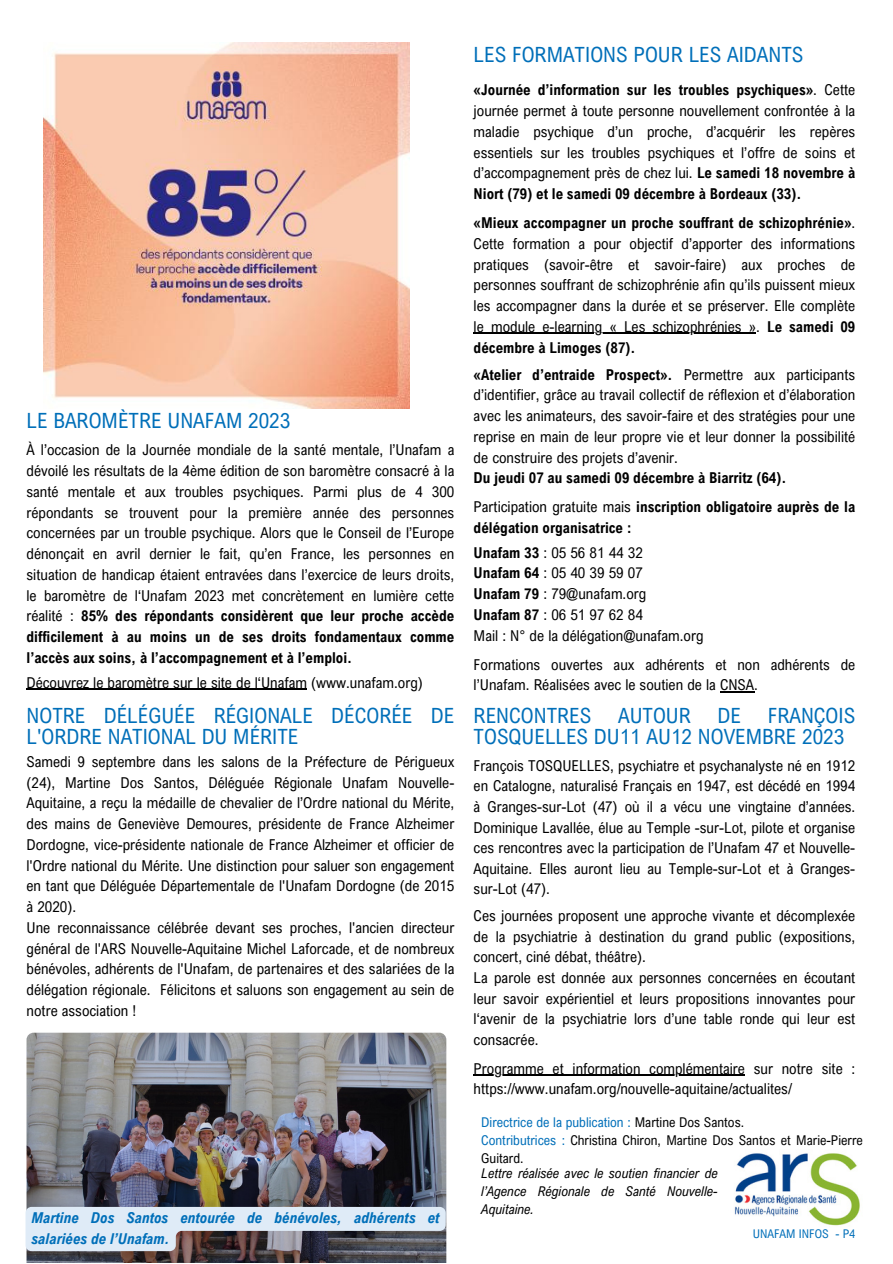
<style>
.page{position:relative;width:893px;height:1264px;background:#fff}
.page>*{position:absolute;margin:0;border:0;box-sizing:border-box;transform-origin:0 0}
.t1{font:21px/20.7px "Arial Nova Cond";color:#006fb9}
.t2{font:15px/20.7px "Arial Nova Cond";color:#000;text-align:justify}
.t3{font:700 15px/20.7px "Arial Nova Cond";color:#000}
.t4{font:italic 700 15px/20.2px "Arial Nova Cond";color:#006fb9}
.t5{font:italic 13.5px/18px "Arial Nova Cond";color:#000;text-align:justify}
.t6{font:13.5px/18px "Arial Nova Cond";color:#000}
.t7{font:13.5px "Arial Nova Cond";color:#006fb9}
.t8{font:12px "Arial Nova Cond";color:#006fb9}
.s1{font-weight:700}
.s2{font-weight:400}
.s3{color:#000}
.s4{color:#006fb9}
</style>
<div class="page">
<img style="left:27px;top:1032px;width:419px;height:230px">
<img style="left:726px;top:1138px;width:136px;height:95px;border-radius:2px">
<img style="left:43px;top:42px;width:367px;height:366px">
<svg style="left:27px;top:688px;width:16px;height:1px"></svg>
<hr style="left:43px;top:688px;width:130px;height:1px;background:#000">
<hr style="left:173px;top:688px;width:122px;height:1px;background:#000">
<svg style="left:295px;top:688px;width:12px;height:1px"></svg>
<hr style="left:473px;top:332px;width:283px;height:2px;background:#000">
<hr style="left:720px;top:691px;width:34px;height:1px;background:#000">
<hr style="left:473px;top:1074px;width:272px;height:1px;background:#000">
<svg style="left:26px;top:1206px;width:419px;height:45px;background:#b3b9c3"></svg>
<p class="t1" style="left:27px;top:410px;width:265px">LE BAROMÈTRE UNAFAM 2023</p>
<p class="t2" style="left:27px;top:439px;width:429px">À l’occasion de la Journée mondiale de la santé mentale, l’Unafam a dévoilé les résultats de la 4ème édition de son baromètre consacré à la santé mentale et aux troubles psychiques. Parmi plus de 4 300 répondants se trouvent pour la première année des personnes concernées par un trouble psychique. Alors que le Conseil de l’Europe dénonçait en avril dernier le fait, qu’en France, les personnes en situation de handicap étaient entravées dans l’exercice de leurs droits, le baromètre de l‘Unafam 2023 met concrètement en lumière cette réalité : <span class="s1">85% des répondants considèrent que leur proche accède difficilement à au moins un de ses droits fondamentaux comme l’accès aux soins, à l’accompagnement et à l’emploi.</span></p>
<p class="t2" style="left:27px;top:671px;width:398px">Découvrez le baromètre sur le site de l‘Unafam (www.unafam.org)</p>
<p class="t1" style="left:27px;top:705px;width:429px">NOTRE DÉLÉGUÉE RÉGIONALE DÉCORÉE DE<br>L'ORDRE NATIONAL DU MÉRITE</p>
<p class="t2" style="left:27px;top:751px;width:429px">Samedi 9 septembre dans les salons de la Préfecture de Périgueux (24), Martine Dos Santos, Déléguée Régionale Unafam Nouvelle-Aquitaine, a reçu la médaille de chevalier de l’Ordre national du Mérite, des mains de Geneviève Demoures, présidente de France Alzheimer Dordogne, vice-présidente nationale de France Alzheimer et officier de l'Ordre national du Mérite. Une distinction pour saluer son engagement en tant que Déléguée Départementale de l'Unafam Dordogne (de 2015 à 2020).</p>
<p class="t2" style="left:27px;top:916px;width:429px">Une reconnaissance célébrée devant ses proches, l'ancien directeur général de l'ARS Nouvelle-Aquitaine Michel Laforcade, et de nombreux bénévoles, adhérents de l'Unafam, de partenaires et des salariées de la délégation régionale. Félicitons et saluons son engagement au sein de notre association !</p>
<p class="t4" style="left:32px;top:1207px;width:409px">Martine Dos Santos entourée de bénévoles, adhérents et salariées de l’Unafam.</p>
<p class="t1" style="left:473px;top:44px;width:331px">LES FORMATIONS POUR LES AIDANTS</p>
<p class="t2" style="left:473px;top:79px;width:383px"><span class="s1">«Journée d’information sur les troubles psychiques»</span>. Cette journée permet à toute personne nouvellement confrontée à la maladie psychique d’un proche, d’acquérir les repères essentiels sur les troubles psychiques et l’offre de soins et d’accompagnement près de chez lui. <span class="s1">Le samedi 18 novembre à Niort (79) et le samedi 09 décembre à Bordeaux (33).</span></p>
<p class="t2" style="left:473px;top:212px;width:383px"><span class="s1">«Mieux accompagner un proche souffrant de schizophrénie»</span>.<br>Cette formation a pour objectif d’apporter des informations pratiques (savoir-être et savoir-faire) aux proches de personnes souffrant de schizophrénie afin qu’ils puissent mieux les accompagner dans la durée et se préserver. Elle complète le module e-learning « Les schizophrénies ». <span class="s1">Le samedi 09 décembre à Limoges (87).</span></p>
<p class="t2" style="left:473px;top:363px;width:383px"><span class="s1">«Atelier d’entraide Prospect».</span> Permettre aux participants d’identifier, grâce au travail collectif de réflexion et d’élaboration avec les animateurs, des savoir-faire et des stratégies pour une reprise en main de leur propre vie et leur donner la possibilité de construire des projets d’avenir.</p>
<p class="t3" style="left:473px;top:467px;width:314px">Du jeudi 07 au samedi 09 décembre à Biarritz (64).</p>
<p class="t3" style="left:473px;top:496px;width:383px"><span class="s2">Participation gratuite mais</span> inscription obligatoire auprès de la délégation organisatrice :</p>
<p class="t2" style="left:473px;top:541px;width:171px"><span class="s1">Unafam 33</span> : 05 56 81 44 32</p>
<p class="t2" style="left:473px;top:562px;width:171px"><span class="s1">Unafam 64</span> : 05 40 39 59 07</p>
<p class="t2" style="left:473px;top:583px;width:174px"><span class="s1">Unafam 79</span> : 79@unafam.org</p>
<p class="t2" style="left:473px;top:604px;width:171px"><span class="s1">Unafam 87</span> : 06 51 97 62 84</p>
<p class="t2" style="left:473px;top:624px;width:231px">Mail : N° de la délégation@unafam.org</p>
<p class="t2" style="left:473px;top:653px;width:383px">Formations ouvertes aux adhérents et non adhérents de l’Unafam. Réalisées avec le soutien de la CNSA.</p>
<p class="t1" style="left:473px;top:705px;width:119px">RENCONTRES</p>
<p class="t1" style="left:618px;top:705px;width:74px">AUTOUR</p>
<p class="t1" style="left:717px;top:705px;width:25px">DE</p>
<p class="t1" style="left:473px;top:705px;width:383px;text-indent:294px">FRANÇOIS<br>TOSQUELLES DU11 AU12 NOVEMBRE 2023</p>
<p class="t2" style="left:473px;top:754px;width:383px">François TOSQUELLES, psychiatre et psychanalyste né en 1912 en Catalogne, naturalisé Français en 1947, est décédé en 1994 à Granges-sur-Lot (47) où il a vécu une vingtaine d’années.<br>Dominique Lavallée, élue au Temple -sur-Lot, pilote et organise ces rencontres avec la participation de l’Unafam 47 et Nouvelle-Aquitaine. Elles auront lieu au Temple-sur-Lot et à Granges&shy;sur-Lot (47).</p>
<p class="t2" style="left:473px;top:905px;width:383px">Ces journées proposent une approche vivante et décomplexée de la psychiatrie à destination du grand public (expositions, concert, ciné débat, théâtre).</p>
<p class="t2" style="left:473px;top:966px;width:383px">La parole est donnée aux personnes concernées en écoutant leur savoir expérientiel et leurs propositions innovantes pour l‘avenir de la psychiatrie lors d’une table ronde qui leur est consacrée.</p>
<p class="t2" style="left:473px;top:1057px;width:383px">Programme et information complémentaire sur notre site : https://www.unafam.org/nouvelle-aquitaine/actualites/</p>
<p class="t7" style="left:481px;top:1113px;width:264px">Directrice de la publication : <span class="s3">Martine Dos Santos.</span></p>
<p class="t6" style="left:481px;top:1130px;width:383px"><span class="s4">Contributrices :</span> Christina Chiron, Martine Dos Santos et Marie-Pierre<br>Guitard.</p>
<p class="t5" style="left:481px;top:1163px;width:238px">Lettre réalisée avec le soutien financier de l’Agence Régionale de Santé Nouvelle-Aquitaine.</p>
<p class="t8" style="left:752px;top:1225px;width:104px">UNAFAM INFOS - P4</p>
</div>
